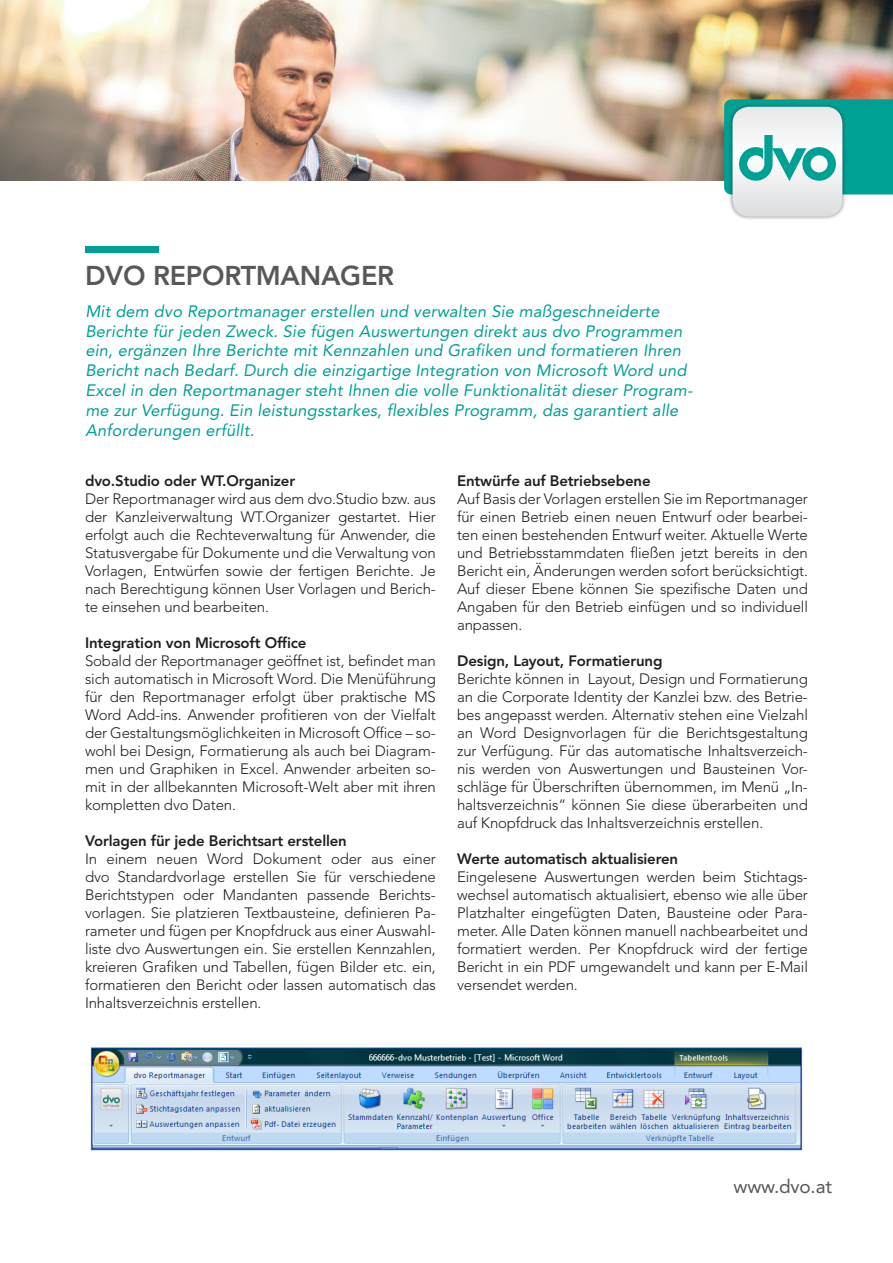
<style>
.page{position:relative;width:893px;height:1263px;background:#fff}
.page>*{position:absolute;margin:0;border:0;box-sizing:border-box;transform-origin:0 0}
.Headline_Groß_18pt_A{font:800 27px "Avenir";letter-spacing:-.01em;color:#57585a}
.BOX_Fließtext{font:19.05px "Avenir";letter-spacing:-.01em;color:#57585a}
.Einleitungstext_11pt{font:italic 16.5px/19.8px "Avenir";letter-spacing:.01em;color:#00a195}
.Fließtext_10pt_Block{font:300 15px/18px "Avenir";letter-spacing:-.01em;color:#231f20;text-align:justify}
.Fließtext_10pt_Block-2{font:800 15px "Avenir";letter-spacing:-.01em;color:#231f20}
</style>
<div class="page">
<img style="left:0;top:0;width:893px;height:181px">
<div style="left:728px;top:103px;width:118px;height:117px;background:#231f20;opacity:.5"></div>
<div style="left:732px;top:107px;width:110px;height:110px;background:#e2e3e5;border-radius:17px"></div>
<svg style="left:724px;top:99px;width:169px;height:95px"></svg>
<div style="left:85px;top:246px;width:74px;height:7px;background:#00a195"></div>
<img style="left:93px;top:1050px;width:707px;height:98px">
<div style="left:91px;top:1048px;width:711px;height:102px;border:1px solid #008d7b"></div>
<p class="Headline_Groß_18pt_A" style="left:85px;top:260px;width:311px">DVO REPORTMANAGER</p>
<p class="Einleitungstext_11pt" style="left:85px;top:301px;width:609px">Mit dem dvo Reportmanager erstellen und verwalten Sie maßgeschneiderte Berichte für jeden Zweck. Sie fügen Auswertungen direkt aus dvo Programmen ein, ergänzen Ihre Berichte mit Kennzahlen und Grafiken und formatieren Ihren Bericht nach Bedarf. Durch die einzigartige Integration von Microsoft Word und Excel in den Reportmanager steht Ihnen die volle Funktionalität dieser Program&shy;me zur Verfügung. Ein leistungsstarkes, flexibles Programm, das garantiert alle Anforderungen erfüllt.</p>
<p class="Fließtext_10pt_Block-2" style="left:85px;top:472px;width:212px">dvo.Studio oder WT.Organizer</p>
<p class="Fließtext_10pt_Block" style="left:85px;top:490px;width:352px">Der Reportmanager wird aus dem dvo.Studio bzw. aus der Kanzleiverwaltung WT.Organizer gestartet. Hier erfolgt auch die Rechteverwaltung für Anwender, die Statusvergabe für Dokumente und die Verwaltung von Vorlagen, Entwürfen sowie der fertigen Berichte. Je nach Berechtigung können User Vorlagen und Berich&shy;te einsehen und bearbeiten.</p>
<p class="Fließtext_10pt_Block-2" style="left:85px;top:634px;width:223px">Integration von Microsoft Office</p>
<p class="Fließtext_10pt_Block" style="left:85px;top:652px;width:352px">Sobald der Reportmanager geöffnet ist, befindet man sich automatisch in Microsoft Word. Die Menüführung für den Reportmanager erfolgt über praktische MS Word Add-ins. Anwender profitieren von der Vielfalt der Gestaltungsmöglichkeiten in Microsoft Office – so&shy;wohl bei Design, Formatierung als auch bei Diagram&shy;men und Graphiken in Excel. Anwender arbeiten so&shy;mit in der allbekannten Microsoft-Welt aber mit ihren kompletten dvo Daten.</p>
<p class="Fließtext_10pt_Block-2" style="left:85px;top:832px;width:263px">Vorlagen für jede Berichtsart erstellen</p>
<p class="Fließtext_10pt_Block" style="left:85px;top:850px;width:352px">In einem neuen Word Dokument oder aus einer dvo Standardvorlage erstellen Sie für verschiedene Berichtstypen oder Mandanten passende Berichts&shy;vorlagen. Sie platzieren Textbausteine, definieren Pa&shy;rameter und fügen per Knopfdruck aus einer Auswahl&shy;liste dvo Auswertungen ein. Sie erstellen Kennzahlen, kreieren Grafiken und Tabellen, fügen Bilder etc. ein, formatieren den Bericht oder lassen automatisch das Inhaltsverzeichnis erstellen.</p>
<p class="Fließtext_10pt_Block-2" style="left:457px;top:472px;width:195px">Entwürfe auf Betriebsebene</p>
<p class="Fließtext_10pt_Block" style="left:457px;top:490px;width:352px">Auf Basis der Vorlagen erstellen Sie im Reportmanager für einen Betrieb einen neuen Entwurf oder bearbei&shy;ten einen bestehenden Entwurf weiter. Aktuelle Werte und Betriebsstammdaten fließen jetzt bereits in den Bericht ein, Änderungen werden sofort berücksichtigt.<br>Auf dieser Ebene können Sie spezifische Daten und Angaben für den Betrieb einfügen und so individuell anpassen.</p>
<p class="Fließtext_10pt_Block-2" style="left:457px;top:652px;width:207px">Design, Layout, Formatierung</p>
<p class="Fließtext_10pt_Block" style="left:457px;top:670px;width:352px">Berichte können in Layout, Design und Formatierung an die Corporate Identity der Kanzlei bzw. des Betrie&shy;bes angepasst werden. Alternativ stehen eine Vielzahl an Word Designvorlagen für die Berichtsgestaltung zur Verfügung. Für das automatische Inhaltsverzeich&shy;nis werden von Auswertungen und Bausteinen Vor&shy;schläge für Überschriften übernommen, im Menü „In&shy;haltsverzeichnis“ können Sie diese überarbeiten und auf Knopfdruck das Inhaltsverzeichnis erstellen.</p>
<p class="Fließtext_10pt_Block-2" style="left:457px;top:850px;width:223px">Werte automatisch aktualisieren</p>
<p class="Fließtext_10pt_Block" style="left:457px;top:868px;width:352px">Eingelesene Auswertungen werden beim Stichtags&shy;wechsel automatisch aktualisiert, ebenso wie alle über Platzhalter eingefügten Daten, Bausteine oder Para&shy;meter. Alle Daten können manuell nachbearbeitet und formatiert werden. Per Knopfdruck wird der fertige Bericht in ein PDF umgewandelt und kann per E-Mail versendet werden.</p>
<p class="BOX_Fließtext" style="left:733px;top:1175px;width:100px">www.dvo.at</p>
</div>
